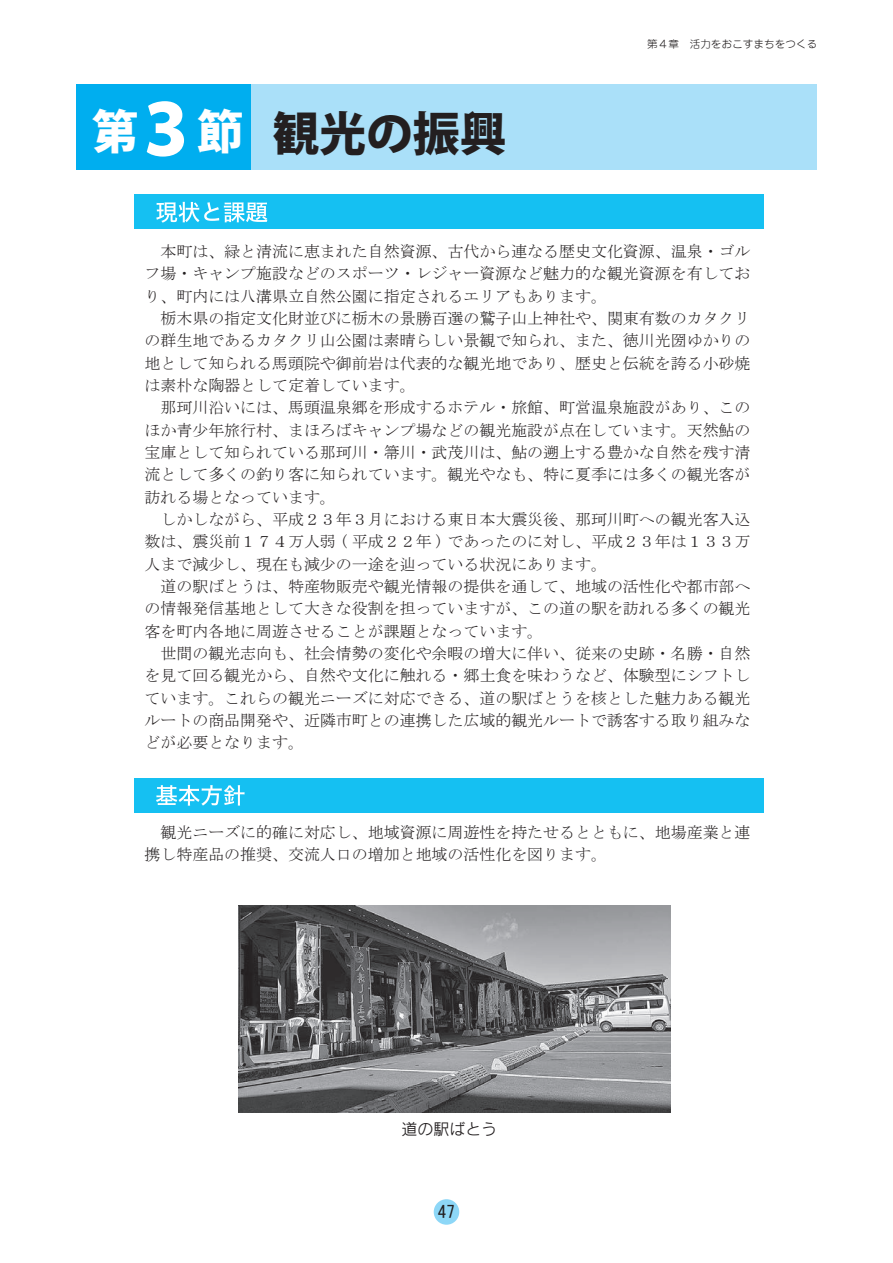
<style>
.page{position:relative;width:893px;height:1263px;background:#fff}
.page>*{position:absolute;margin:0;border:0;box-sizing:border-box;transform-origin:0 0}
.t1{font:800 46.8px "Koz Go Pro";color:#231f20}
.t2{font:800 46.8px "Koz Go Pro";color:#fff}
.t3{font:16.95px "MS Gothic";color:#231f20}
.t4{font:15.9px/22.4px "MS Mincho";color:#231f20}
.t5{font:15.9px "Rodin Pro M";color:#231f20}
.t6{font:10.65px "NIS R1 83 pv RKSJ H";color:#231f20}
.s1{font-size:70.2px;color:#fff}
</style>
<div class="page">
<div style="left:251px;top:85px;width:565px;height:85px;background:#aae0f9"></div>
<div style="left:77px;top:85px;width:174px;height:85px;background:#00aeef"></div>
<div style="left:434px;top:1199px;width:25px;height:26px;background:#8dd7f7;border-radius:50%"></div>
<div style="left:134px;top:778px;width:629px;height:34px;background:#15c0f2"></div>
<svg style="left:156px;top:785px;width:89px;height:21px"></svg>
<div style="left:134px;top:195px;width:629px;height:34px;background:#15c0f2"></div>
<svg style="left:156px;top:202px;width:112px;height:21px"></svg>
<img style="left:238px;top:905px;width:432px;height:207px">
<h1 class="t1" style="left:134px;top:104px;width:374px"><span class="s1">３</span> 観光の振興</h1>
<h1 class="t2" style="left:92px;top:102px;width:153px">第 節</h1>
<p class="t6" style="left:647px;top:37px;width:172px">第４章　活力をおこすまちをつくる</p>
<p class="t4" style="left:145px;top:240px;width:607px">　本町は、緑と清流に恵まれた自然資源、古代から連なる歴史文化資源、温泉・ゴルフ場・キャンプ施設などのスポーツ・レジャー資源など魅力的な観光資源を有しており、町内には八溝県立自然公園に指定されるエリアもあります。<br>　栃木県の指定文化財並びに栃木の景勝百選の鷲子山上神社や、関東有数のカタクリの群生地であるカタクリ山公園は素晴らしい景観で知られ、また、徳川光圀ゆかりの地として知られる馬頭院や御前岩は代表的な観光地であり、歴史と伝統を誇る小砂焼は素朴な陶器として定着しています。<br>　那珂川沿いには、馬頭温泉郷を形成するホテル・旅館、町営温泉施設があり、このほか青少年旅行村、まほろばキャンプ場などの観光施設が点在しています。天然鮎の宝庫として知られている那珂川・箒川・武茂川は、鮎の遡上する豊かな自然を残す清流として多くの釣り客に知られています。観光やなも、特に夏季には多くの観光客が訪れる場となっています。<br>　しかしながら、平成２３年３月における東日本大震災後、那珂川町への観光客入込数は、震災前１７４万人弱 ( 平成２２年 ) であったのに対し、平成２３年は１３３万人まで減少し、現在も減少の一途を辿っている状況にあります。<br>　道の駅ばとうは、特産物販売や観光情報の提供を通して、地域の活性化や都市部への情報発信基地として大きな役割を担っていますが、この道の駅を訪れる多くの観光客を町内各地に周遊させることが課題となっています。<br>　世間の観光志向も、社会情勢の変化や余暇の増大に伴い、従来の史跡・名勝・自然を見て回る観光から、自然や文化に触れる・郷土食を味わうなど、体験型にシフトしています。これらの観光ニーズに対応できる、道の駅ばとうを核とした魅力ある観光ルートの商品開発や、近隣市町との連携した広域的観光ルートで誘客する取り組みなどが必要となります。</p>
<p class="t4" style="left:145px;top:821px;width:607px">　観光ニーズに的確に対応し、地域資源に周遊性を持たせるとともに、地場産業と連携し特産品の推奨、交流人口の増加と地域の活性化を図ります。</p>
<p class="t5" style="left:402px;top:1118px;width:97px">道の駅ばとう</p>
<p class="t3" style="left:438px;top:1203px;width:19px">47</p>
</div>
